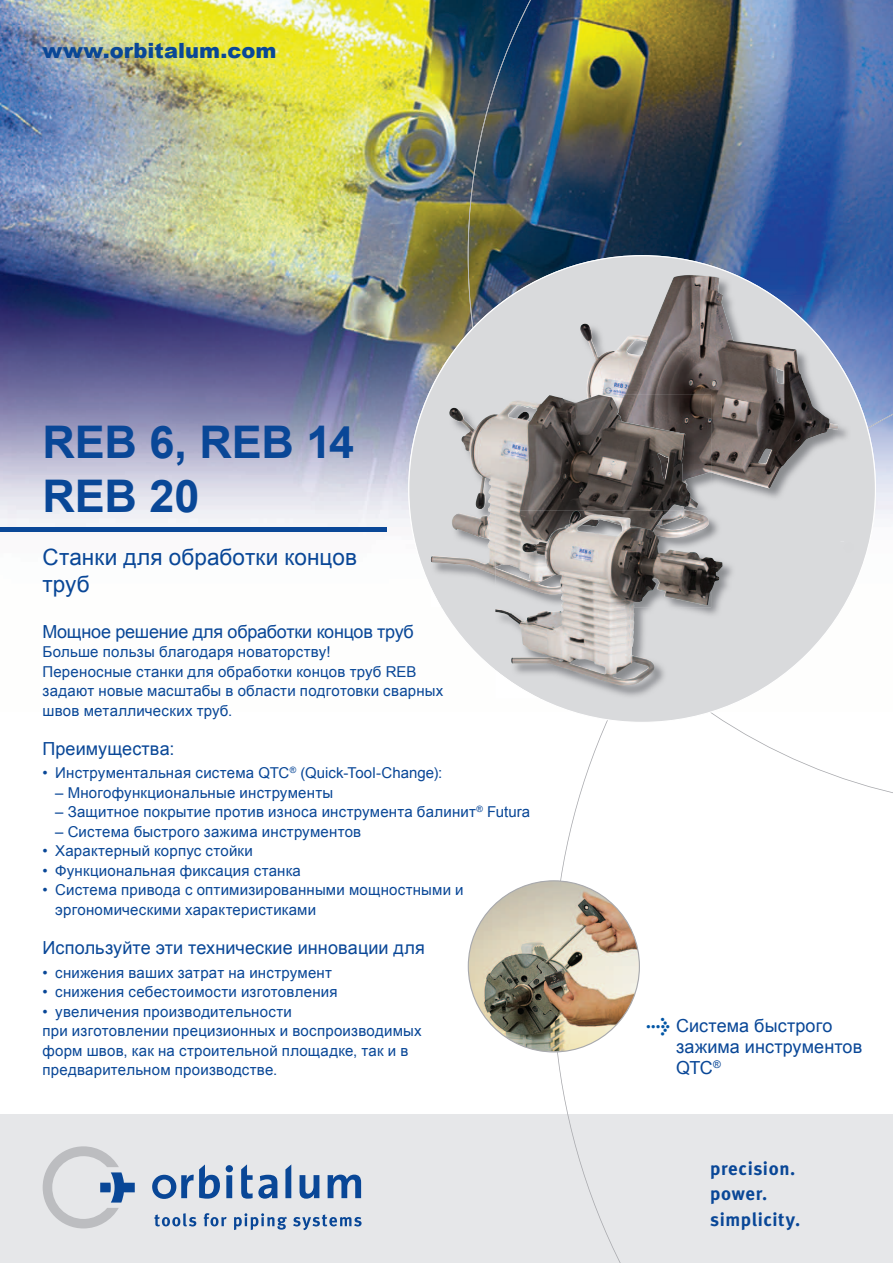
<style>
.page{position:relative;width:893px;height:1263px;background:#fff}
.page>*{position:absolute;margin:0;border:0;box-sizing:border-box;transform-origin:0 0}
.t1{font:700 45px/54px "Arial";letter-spacing:-.005em;color:#094797}
.t2{font:22.5px/27px "Arial";letter-spacing:.005em;color:#094797}
.t3{font:900 21px "Arial";letter-spacing:.005em;color:#094797}
.t4{font:18.75px/25.5px "Meta Bold LF";letter-spacing:.03em;color:#094797}
.t5{font:18px/21px "Arial";letter-spacing:.005em;color:#094797}
.t6{font:18px "Arial";letter-spacing:-.015em;color:#094797}
.t7{font:15px/19.5px "Arial";letter-spacing:.015em;color:#094797}
.s1{font-family:"Meta Bold Expert";font-size:19.5px;color:#0155a5}
</style>
<div class="page">
<img style="left:0;top:0;width:468px;height:527px">
<img style="left:468px;top:0;width:425px;height:340px">
<div style="left:0;top:1114px;width:893px;height:149px;background:#e6e7e9"></div>
<svg style="left:553px;top:340px;width:340px;height:923px"></svg>
<div style="left:0;top:527px;width:387px;height:5px;background:#094797"></div>
<svg style="left:154px;top:1213px;width:42px;height:13px"></svg>
<svg style="left:204px;top:1213px;width:23px;height:13px"></svg>
<svg style="left:234px;top:1213px;width:53px;height:17px"></svg>
<svg style="left:293px;top:1214px;width:69px;height:16px"></svg>
<svg style="left:226px;top:1165px;width:7px;height:33px"></svg>
<svg style="left:241px;top:1164px;width:37px;height:35px"></svg>
<svg style="left:285px;top:1165px;width:6px;height:33px"></svg>
<svg style="left:152px;top:1164px;width:68px;height:35px"></svg>
<svg style="left:300px;top:1175px;width:19px;height:24px"></svg>
<svg style="left:328px;top:1174px;width:33px;height:24px"></svg>
<svg style="left:43px;top:1146px;width:92px;height:82px"></svg>
<img style="left:468px;top:880px;width:172px;height:172px">
<svg style="left:408px;top:255px;width:468px;height:468px"></svg>
<img style="left:431px;top:564px;width:64px;height:43px">
<img style="left:599px;top:395px;width:112px;height:116px">
<img style="left:431px;top:587px;width:11px;height:20px">
<img style="left:431px;top:395px;width:116px;height:169px">
<svg style="left:596px;top:395px;width:3px;height:4px"></svg>
<img style="left:449px;top:395px;width:147px;height:114px">
<img style="left:541px;top:554px;width:195px;height:145px">
<img style="left:668px;top:511px;width:68px;height:43px">
<img style="left:495px;top:686px;width:46px;height:13px">
<img style="left:656px;top:554px;width:55px;height:53px">
<img style="left:668px;top:511px;width:42px;height:27px">
<img style="left:495px;top:511px;width:173px;height:83px">
<img style="left:495px;top:519px;width:161px;height:167px">
<h3 class="t3" style="left:43px;top:35px;width:236px">www.orbitalum.com</h3>
<h1 class="t1" style="left:43px;top:417px;width:313px">REB 6, REB 14<br>REB 20</h1>
<h2 class="t2" style="left:43px;top:544px;width:316px">Станки для обработки концов труб</h2>
<p class="t6" style="left:43px;top:619px;width:373px">Мощное решение для обработки концов труб</p>
<p class="t7" style="left:43px;top:642px;width:402px">Больше пользы благодаря новаторству!<br>Переносные станки для обработки концов труб REB задают новые масштабы в области подготовки сварных швов металлических труб.</p>
<p class="t5" style="left:43px;top:738px;width:133px">Преимущества:</p>
<p class="t7" style="left:43px;top:763px;width:401px">• Инструментальная система QTC<sup>®</sup> (Quick-Tool-Change):</p>
<p class="t7" style="left:55px;top:783px;width:279px">– Многофункциональные инструменты</p>
<p class="t7" style="left:55px;top:802px;width:476px">– Защитное покрытие против износа инструмента балинит<sup>®</sup> Futura</p>
<p class="t7" style="left:55px;top:822px;width:307px">– Система быстрого зажима инструментов</p>
<p class="t7" style="left:43px;top:841px;width:212px">• Характерный корпус стойки</p>
<p class="t7" style="left:43px;top:861px;width:260px">• Функциональная фиксация станка</p>
<p class="t7" style="left:55px;top:880px;width:410px;text-indent:-13px">• Система привода с оптимизированными мощностными и эргономическими характеристиками</p>
<p class="t5" style="left:43px;top:937px;width:384px">Используйте эти технические инновации для</p>
<p class="t7" style="left:43px;top:963px;width:291px">• снижения ваших затрат на инструмент</p>
<p class="t7" style="left:43px;top:982px;width:297px">• снижения себестоимости изготовления</p>
<p class="t7" style="left:43px;top:1002px;width:381px">• увеличения производительности<br>при изготовлении прецизионных и воспроизводимых форм швов, как на строительной площадке, так и в предварительном производстве.</p>
<p class="t5" style="left:676px;top:1015px;width:188px;text-indent:-30px"><span class="s1">l</span> Система быстрого зажима инструментов<br>QTC<sup>®</sup></p>
<p class="t4" style="left:710px;top:1155px;width:92px">precision. power. simplicity.</p>
</div>
